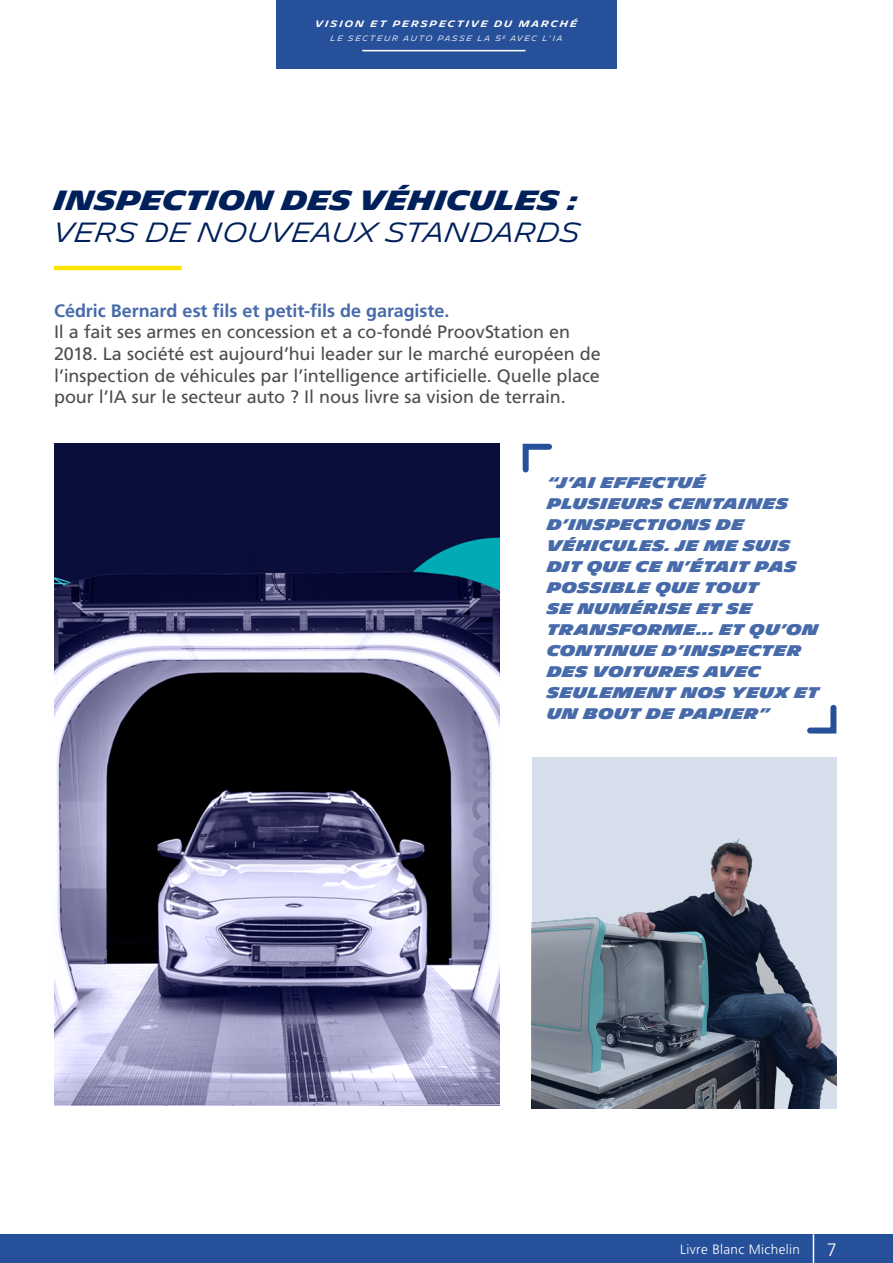
<style>
.page{position:relative;width:893px;height:1263px;background:#fff}
.page>*{position:absolute;margin:0;border:0;box-sizing:border-box;transform-origin:0 0}
.t1{font:700 27px "Michelin";color:#00205b}
.t2{font:300 27px "Michelin";color:#00205b}
.t3{font:18px/21.6px "Frutiger";letter-spacing:-.005em;color:#4d4d4f}
.t4{font:700 18px "Frutiger";color:#476aaa}
.t5{font:300 18px "Frutiger";color:#fff}
.t6{font:900 15px/21px "Michelin";letter-spacing:.025em;color:#476aaa}
.t7{font:300 13.5px "Frutiger";letter-spacing:.025em;color:#fff}
.t8{font:600 9px "Michelin";letter-spacing:.2em;color:#fff}
.t9{font:300 7.5px "Michelin";letter-spacing:.2em;color:#fff}
</style>
<div class="page">
<hr style="left:54px;top:266px;width:128px;height:4px;background:#fce500">
<svg style="left:522px;top:443px;width:30px;height:30px"></svg>
<svg style="left:807px;top:704px;width:30px;height:30px"></svg>
<img style="left:54px;top:444px;width:445px;height:662px">
<svg style="left:531px;top:757px;width:305px;height:352px;background:#9099a7"></svg>
<div style="left:0;top:1234px;width:893px;height:29px;background:#27509b"></div>
<svg style="left:813px;top:1234px;width:1px;height:29px"></svg>
<div style="left:276px;top:0;width:341px;height:68px;background:#27509b"></div>
<hr style="left:362px;top:50px;width:164px;height:1px;background:#fff">
<p class="t8" style="left:316px;top:19px;width:263px">VISION ET PERSPECTIVE DU MARCHÉ</p>
<p class="t9" style="left:330px;top:34px;width:234px">LE SECTEUR AUTO PASSE LA 5 <sup>È</sup> AVEC L’IA</p>
<p class="t9" style="left:329px;top:34px;width:237px">LE SECTEUR AUTO PASSE LA 5È AVEC L’IA</p>
<h1 class="t1" style="left:54px;top:185px;width:527px">INSPECTION DES VÉHICULES :</h1>
<h1 class="t2" style="left:54px;top:217px;width:528px">VERS DE NOUVEAUX STANDARDS</h1>
<p class="t4" style="left:54px;top:300px;width:397px">Cédric Bernard est fils et petit-fils de garagiste.</p>
<p class="t3" style="left:54px;top:321px;width:548px">Il a fait ses armes en concession et a co-fondé ProovStation en 2018. La société est aujourd’hui leader sur le marché européen de l’inspection de véhicules par l’intelligence artificielle. Quelle place pour l’IA sur le secteur auto ? Il nous livre sa vision de terrain.</p>
<p class="t6" style="left:547px;top:472px;width:274px">“J’AI EFFECTUÉ<br>PLUSIEURS CENTAINES<br>D’INSPECTIONS DE<br>VÉHICULES. JE ME SUIS<br>DIT QUE CE N’ÉTAIT PAS<br>POSSIBLE QUE TOUT<br>SE NUMÉRISE ET SE<br>TRANSFORME... ET QU’ON<br>CONTINUE D’INSPECTER<br>DES VOITURES AVEC<br>SEULEMENT NOS YEUX ET<br>UN BOUT DE PAPIER”</p>
<p class="t7" style="left:680px;top:1241px;width:121px">Livre Blanc Michelin</p>
<p class="t5" style="left:827px;top:1239px;width:12px">7</p>
</div>
